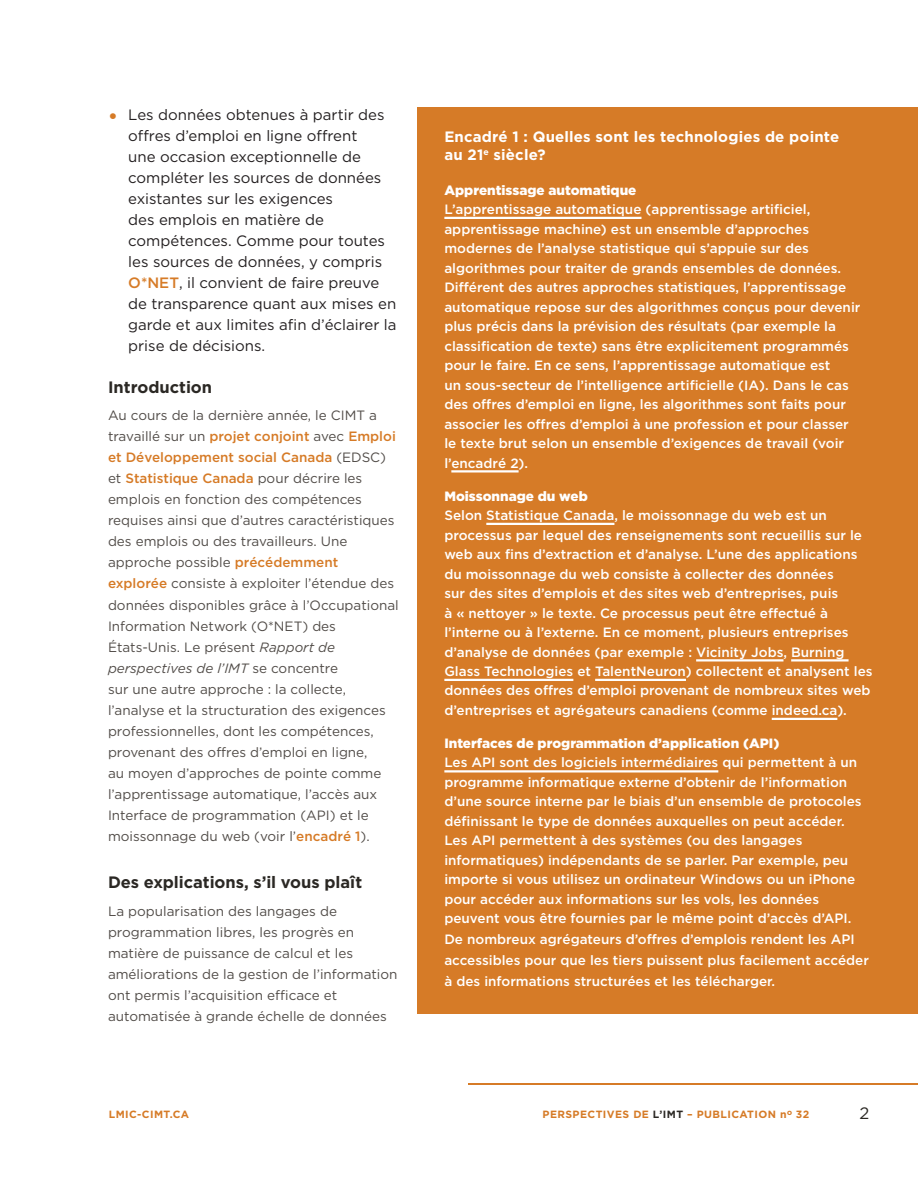
<style>
.page{position:relative;width:918px;height:1188px;background:#fff}
.page>*{position:absolute;margin:0;border:0;box-sizing:border-box;transform-origin:0 0}
.t1{font:700 16.5px "Gotham HTF";color:#2b2824}
.t2{font:16.5px "Gotham HTF";color:#2b2824}
.t3{font:15px/21px "Gotham HTF";color:#231f20}
.t4{font:700 15px/18px "Gotham HTF";letter-spacing:.01em;color:#fff}
.t5{font:500 13.5px/19.5px "Gotham HTF";color:#fff}
.t6{font:13.5px/21px "Gotham HTF";color:#514c48}
.t7{font:900 13.5px "Gotham HTF";color:#fff}
.t8{font:700 10.5px "Gotham HTF";letter-spacing:.04em;color:#d67b27}
.s1{font-weight:700;font-size:19.5px;color:#d67b27}
.s2{font-weight:500;color:#d67b27}
.s3{font-style:italic}
.s4{color:#2b2824}
</style>
<div class="page">
<hr style="left:468px;top:1083px;width:450px;height:2px;background:#d67b27">
<div style="left:417px;top:107px;width:501px;height:907px;background:#d67b27"></div>
<hr style="left:444px;top:217px;width:197px;height:2px;background:#fff">
<hr style="left:451px;top:470px;width:68px;height:3px;background:#fff">
<hr style="left:486px;top:523px;width:128px;height:2px;background:#fff">
<hr style="left:696px;top:659px;width:88px;height:3px;background:#fff">
<hr style="left:791px;top:659px;width:58px;height:3px;background:#fff">
<hr style="left:444px;top:679px;width:129px;height:2px;background:#fff">
<hr style="left:595px;top:679px;width:91px;height:2px;background:#fff">
<hr style="left:772px;top:718px;width:65px;height:2px;background:#fff">
<hr style="left:444px;top:770px;width:274px;height:3px;background:#fff">
<p class="t3" style="left:128px;top:104px;width:270px;text-indent:-20px"><span class="s1">•</span> Les données obtenues à partir des offres d’emploi en ligne offrent<br>une occasion exceptionnelle de compléter les sources de données existantes sur les exigences<br>des emplois en matière de compétences. Comme pour toutes les sources de données, y compris<br><span class="s2">O*NET</span>, il convient de faire preuve de transparence quant aux mises en garde et aux limites afin d’éclairer la prise de décisions.</p>
<p class="t1" style="left:108px;top:377px;width:106px">Introduction</p>
<p class="t6" style="left:108px;top:405px;width:292px">Au cours de la dernière année, le CIMT a travaillé sur un <span class="s2">projet conjoint</span> avec <span class="s2">Emploi et Développement social Canada</span> (EDSC) et <span class="s2">Statistique Canada</span> pour décrire les emplois en fonction des compétences requises ainsi que d’autres caractéristiques des emplois ou des travailleurs. Une approche possible <span class="s2">précédemment explorée</span> consiste à exploiter l’étendue des données disponibles grâce à l’Occupational Information Network (O*NET) des États-Unis. Le présent <span class="s3">Rapport de perspectives de l’IMT</span> se concentre<br>sur une autre approche : la collecte, l’analyse et la structuration des exigences professionnelles, dont les compétences, provenant des offres d’emploi en ligne,<br>au moyen d’approches de pointe comme l’apprentissage automatique, l’accès aux Interface de programmation (API) et le moissonnage du web (voir l’<span class="s2">encadré 1</span>).</p>
<p class="t1" style="left:108px;top:873px;width:256px">Des explications, s’il vous plaît</p>
<p class="t6" style="left:108px;top:901px;width:291px">La popularisation des langages de programmation libres, les progrès en matière de puissance de calcul et les améliorations de la gestion de l’information ont permis l’acquisition efficace et automatisée à grande échelle de données</p>
<p class="t4" style="left:444px;top:127px;width:396px">Encadré 1 : Quelles sont les technologies de pointe au 21<sup>e</sup> siècle?</p>
<p class="t7" style="left:444px;top:182px;width:194px">Apprentissage automatique</p>
<p class="t5" style="left:444px;top:199px;width:418px">L’apprentissage automatique (apprentissage artificiel, apprentissage machine) est un ensemble d’approches modernes de l’analyse statistique qui s’appuie sur des algorithmes pour traiter de grands ensembles de données.<br>Différent des autres approches statistiques, l’apprentissage automatique repose sur des algorithmes conçus pour devenir plus précis dans la prévision des résultats (par exemple la classification de texte) sans être explicitement programmés pour le faire. En ce sens, l’apprentissage automatique est<br>un sous-secteur de l’intelligence artificielle (IA). Dans le cas des offres d’emploi en ligne, les algorithmes sont faits pour associer les offres d’emploi à une profession et pour classer le texte brut selon un ensemble d’exigences de travail (voir l’encadré 2).</p>
<p class="t7" style="left:444px;top:488px;width:145px">Moissonnage du web</p>
<p class="t5" style="left:444px;top:505px;width:430px">Selon Statistique Canada, le moissonnage du web est un processus par lequel des renseignements sont recueillis sur le web aux fins d’extraction et d’analyse. L’une des applications du moissonnage du web consiste à collecter des données<br>sur des sites d’emplois et des sites web d’entreprises, puis<br>à « nettoyer » le texte. Ce processus peut être effectué à l’interne ou à l’externe. En ce moment, plusieurs entreprises d’analyse de données (par exemple : Vicinity Jobs, Burning Glass Technologies et TalentNeuron) collectent et analysent les données des offres d’emploi provenant de nombreux sites web d’entreprises et agrégateurs canadiens (comme indeed.ca).</p>
<p class="t7" style="left:444px;top:735px;width:336px">Interfaces de programmation d’application (API)</p>
<p class="t5" style="left:444px;top:753px;width:419px">Les API sont des logiciels intermédiaires qui permettent à un programme informatique externe d’obtenir de l’information d’une source interne par le biais d’un ensemble de protocoles définissant le type de données auxquelles on peut accéder.<br>Les API permettent à des systèmes (ou des langages informatiques) indépendants de se parler. Par exemple, peu importe si vous utilisez un ordinateur Windows ou un iPhone pour accéder aux informations sur les vols, les données peuvent vous être fournies par le même point d’accès d’API.</p>
<p class="t5" style="left:444px;top:929px;width:426px;line-height:21px">De nombreux agrégateurs d’offres d’emplois rendent les API accessibles pour que les tiers puissent plus facilement accéder à des informations structurées et les télécharger.</p>
<p class="t8" style="left:109px;top:1108px;width:82px">LMIC-CIMT.CA</p>
<p class="t8" style="left:543px;top:1108px;width:268px">PERSPECTIVES DE <span class="s4">L’IMT</span> – PUBLICATION n<sup>O</sup> 32</p>
<p class="t2" style="left:860px;top:1104px;width:11px">2</p>
</div>
